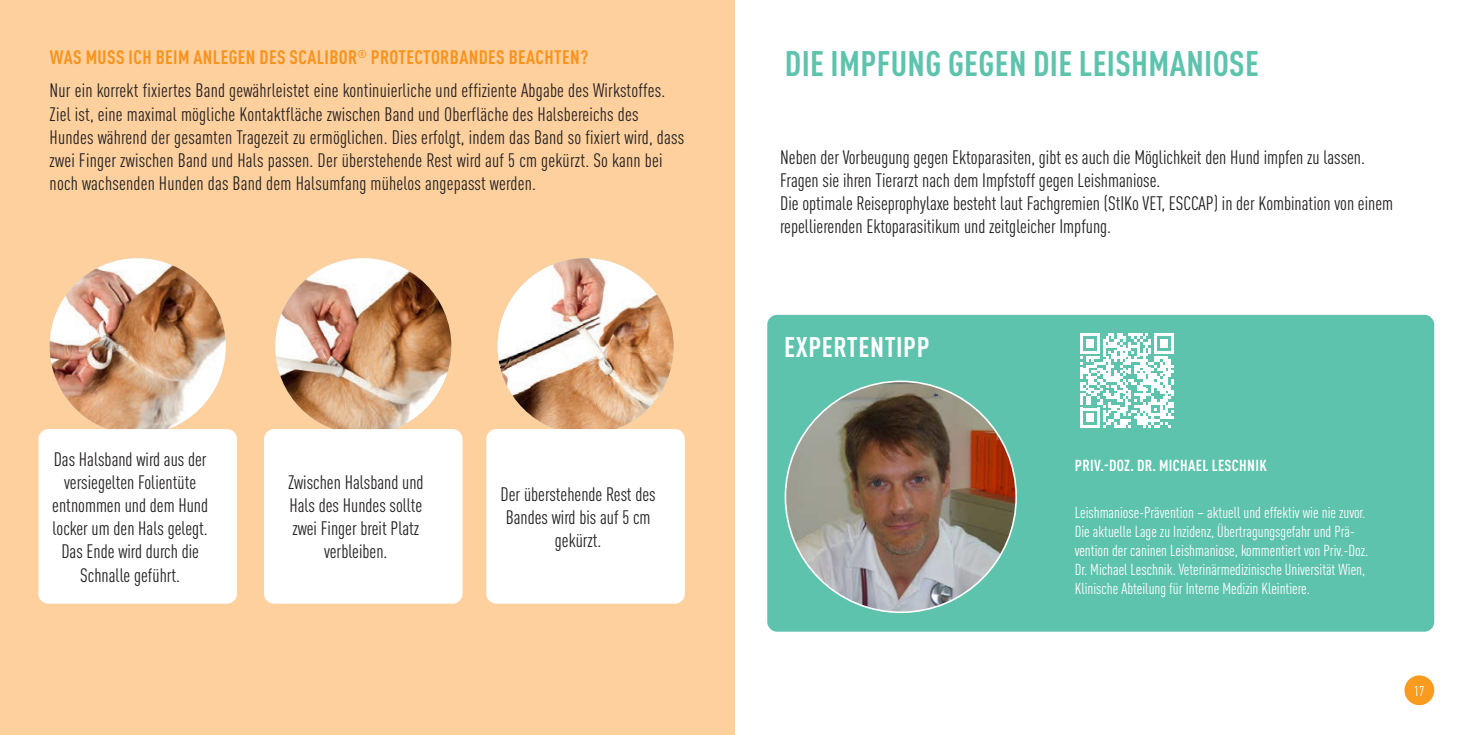
<style>
.page{position:relative;width:1469px;height:735px;background:#fff}
.page>*{position:absolute;margin:0;border:0;box-sizing:border-box;transform-origin:0 0}
.t1{font:700 condensed 35px "DINOT";letter-spacing:.01em;color:#5dc3ad}
.t2{font:700 condensed 28px "DINOT";letter-spacing:.02em;color:#fff}
.t3{font:condensed 19.25px/23.1px "DINOT";color:#231f20}
.t4{font:condensed 15.75px/18.9px "DINOT";color:#fff}
.t5{font:700 condensed 15.75px "DINOT";letter-spacing:.02em;color:#fff}
.t6{font:condensed 14px "DINOT";color:#fff}
.s1{font-weight:700;color:#f7931d}
</style>
<div class="page">
<div style="left:767px;top:315px;width:667px;height:316px;background:#5dc3ad;border-radius:10px"></div>
<div style="left:0;top:0;width:734px;height:734px;background:#fdd09e"></div>
<img style="left:50px;top:258px;width:176px;height:176px;border-radius:88px">
<img style="left:275px;top:258px;width:176px;height:176px;border-radius:88px">
<img style="left:497px;top:258px;width:176px;height:176px;border-radius:88px">
<div style="left:38px;top:429px;width:199px;height:174px;background:#fff;border-radius:10px"></div>
<div style="left:264px;top:429px;width:198px;height:174px;background:#fff;border-radius:10px"></div>
<div style="left:486px;top:429px;width:199px;height:174px;background:#fff;border-radius:10px"></div>
<div style="left:1404px;top:675px;width:30px;height:29px;background:#f89b1f;border-radius:50%"></div>
<svg style="left:1080px;top:333px;width:93px;height:94px"></svg>
<img style="left:785px;top:381px;width:231px;height:231px;border-radius:115px">
<p class="t3" style="left:50px;top:40px;width:617px;line-height:33.1px"><span class="s1">WAS MUSS ICH BEIM ANLEGEN DES SCALIBOR</span><sup>®</sup> <span class="s1">PROTECTORBANDES BEACHTEN?<br></span>Nur ein korrekt fixiertes Band gewährleistet eine kontinuierliche und effiziente Abgabe des Wirkstoffes.</p>
<p class="t3" style="left:50px;top:101px;width:636px">Ziel ist, eine maximal mögliche Kontaktfläche zwischen Band und Oberfläche des Halsbereichs des Hundes während der gesamten Tragezeit zu ermöglichen. Dies erfolgt, indem das Band so fixiert wird, dass zwei Finger zwischen Band und Hals passen. Der überstehende Rest wird auf 5 cm gekürzt. So kann bei noch wachsenden Hunden das Band dem Halsumfang mühelos angepasst werden.</p>
<p class="t3" style="left:52px;top:446px;width:157px;text-align:center">Das Halsband wird aus der versiegelten Folientüte entnommen und dem Hund locker um den Hals gelegt.<br>Das Ende wird durch die<br>Schnalle geführt.</p>
<p class="t3" style="left:288px;top:469px;width:137px;text-align:center">Zwischen Halsband und<br>Hals des Hundes sollte zwei Finger breit Platz verbleiben.</p>
<p class="t3" style="left:500px;top:481px;width:157px;text-align:center">Der überstehende Rest des<br>Bandes wird bis auf 5 cm gekürzt.</p>
<h1 class="t1" style="left:784px;top:38px;width:476px">DIE IMPFUNG GEGEN DIE LEISHMANIOSE</h1>
<p class="t3" style="left:780px;top:144px;width:614px">Neben der Vorbeugung gegen Ektoparasiten, gibt es auch die Möglichkeit den Hund impfen zu lassen.<br>Fragen sie ihren Tierarzt nach dem Impfstoff gegen Leishmaniose.<br>Die optimale Reiseprophylaxe besteht laut Fachgremien (StIKo VET, ESCCAP) in der Kombination von einem repellierenden Ektoparasitikum und zeitgleicher Impfung.</p>
<h2 class="t2" style="left:784px;top:326px;width:147px">EXPERTENTIPP</h2>
<p class="t5" style="left:1074px;top:454px;width:193px">PRIV.-DOZ. DR. MICHAEL LESCHNIK</p>
<p class="t4" style="left:1074px;top:501px;width:295px">Leishmaniose-Prävention – aktuell und effektiv wie nie zuvor.<br>Die aktuelle Lage zu Inzidenz, Übertragungsgefahr und Prä&shy;vention der caninen Leishmaniose, kommentiert von Priv.-Doz.<br>Dr. Michael Leschnik. Veterinärmedizinische Universität Wien, Klinische Abteilung für Interne Medizin Kleintiere.</p>
<p class="t6" style="left:1414px;top:681px;width:12px">17</p>
</div>
